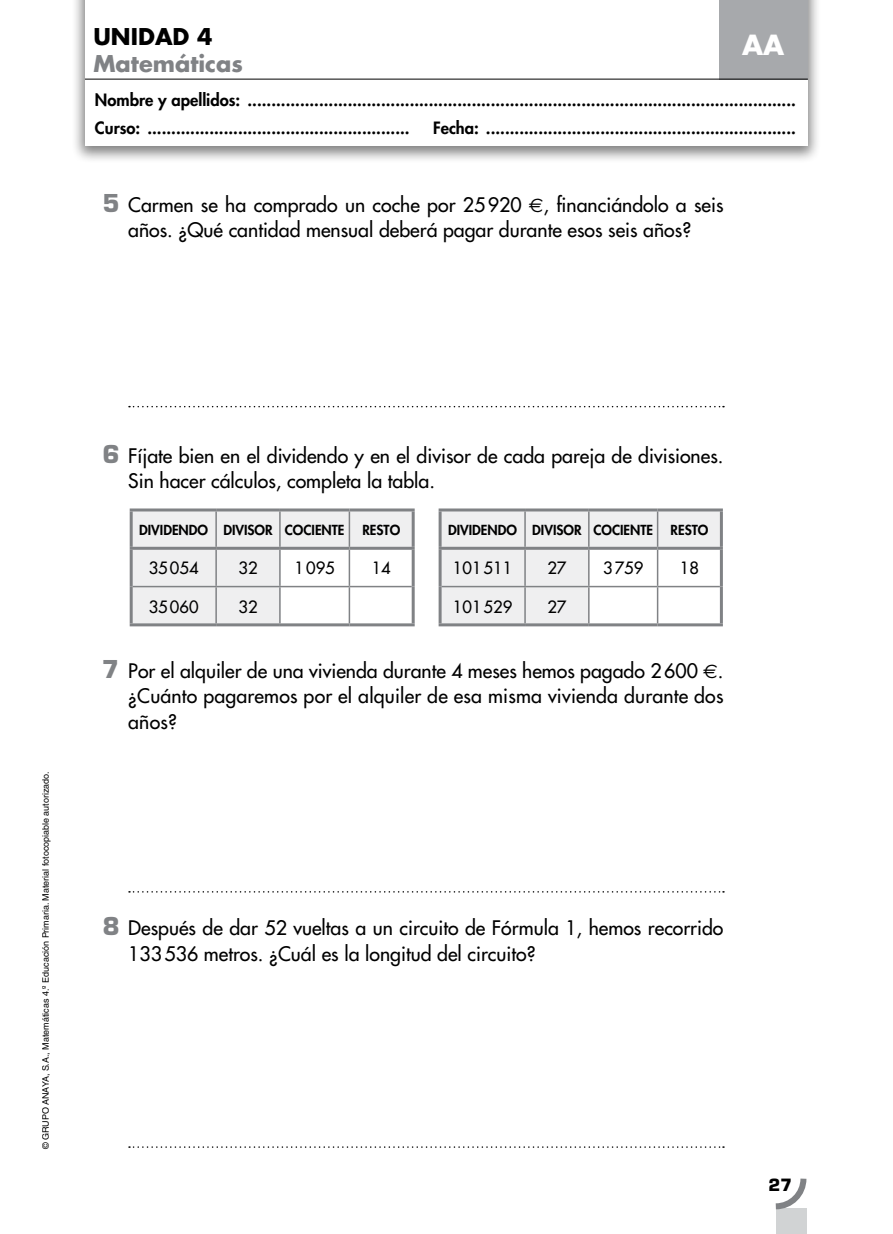
<style>
.page{position:relative;width:893px;height:1234px;background:#fff}
.page>*{position:absolute;margin:0;border:0;box-sizing:border-box;transform-origin:0 0}
.t1{font:700 27px "Futura Std";color:#fff}
.t2{font:700 22.5px "Futura Std";color:#808285}
.t3{font:700 22.5px "Futura Std";color:#000}
.t4{font:500 19.5px/25.5px "Futura Std";color:#000}
.t5{font:800 16.5px/28.5px "Futura Std";color:#000}
.t6{font:500 16.5px "Futura Std";color:#000}
.t7{font:700 16.5px "Eurostile LT Std";color:#000}
.t8{font:800 13.5px "Futura Std";color:#000}
.t9{font:9px "Helvetica LT Std";color:#000}
.s1{font-family:"Eurostile LT Std";font-weight:700;font-size:24px;color:#808285}
.s2{font-family:"Euro Sans Std";font-weight:400}
</style>
<div class="page">
<div style="left:776px;top:1208px;width:30px;height:25px;background:#d1d3d4"></div>
<svg style="left:775px;top:1178px;width:32px;height:33px"></svg>
<div style="left:71px;top:0;width:751px;height:164px;background:#000;opacity:.5"></div>
<div style="left:85px;top:0;width:723px;height:145px;background:#fff"></div>
<div style="left:720px;top:0;width:88px;height:79px;background:#a7a9ac"></div>
<hr style="left:85px;top:79px;width:723px;height:1px;background:#000">
<svg style="left:129px;top:406px;width:595px;height:1px"></svg>
<svg style="left:129px;top:891px;width:595px;height:1px"></svg>
<svg style="left:129px;top:1146px;width:595px;height:1px"></svg>
<svg style="left:133px;top:511px;width:279px;height:112px"></svg>
<hr style="left:130px;top:508px;width:86px;height:3px;background:#808285">
<hr style="left:130px;top:511px;width:3px;height:35px;background:#808285">
<hr style="left:216px;top:508px;width:64px;height:3px;background:#808285">
<hr style="left:280px;top:508px;width:69px;height:3px;background:#808285">
<hr style="left:349px;top:508px;width:66px;height:3px;background:#808285">
<hr style="left:412px;top:511px;width:3px;height:35px;background:#808285">
<hr style="left:130px;top:546px;width:86px;height:3px;background:#808285">
<hr style="left:130px;top:549px;width:3px;height:37px;background:#808285">
<hr style="left:216px;top:546px;width:64px;height:3px;background:#808285">
<hr style="left:280px;top:546px;width:69px;height:3px;background:#808285">
<hr style="left:349px;top:546px;width:66px;height:3px;background:#808285">
<hr style="left:412px;top:549px;width:3px;height:37px;background:#808285">
<hr style="left:130px;top:586px;width:3px;height:37px;background:#808285">
<hr style="left:412px;top:586px;width:3px;height:37px;background:#808285">
<hr style="left:130px;top:623px;width:86px;height:3px;background:#808285">
<hr style="left:216px;top:623px;width:64px;height:3px;background:#808285">
<hr style="left:280px;top:623px;width:69px;height:3px;background:#808285">
<hr style="left:349px;top:623px;width:66px;height:3px;background:#808285">
<hr style="left:215px;top:511px;width:2px;height:35px;background:#808285">
<hr style="left:279px;top:511px;width:2px;height:35px;background:#808285">
<hr style="left:349px;top:511px;width:1px;height:35px;background:#808285">
<hr style="left:215px;top:549px;width:2px;height:36px;background:#808285">
<hr style="left:279px;top:549px;width:2px;height:36px;background:#808285">
<hr style="left:349px;top:549px;width:1px;height:36px;background:#808285">
<hr style="left:133px;top:585px;width:83px;height:2px;background:#808285">
<hr style="left:216px;top:585px;width:64px;height:2px;background:#808285">
<hr style="left:215px;top:587px;width:2px;height:36px;background:#808285">
<hr style="left:280px;top:585px;width:69px;height:2px;background:#808285">
<hr style="left:279px;top:587px;width:2px;height:36px;background:#808285">
<hr style="left:349px;top:585px;width:63px;height:2px;background:#808285">
<hr style="left:349px;top:587px;width:1px;height:36px;background:#808285">
<svg style="left:442px;top:511px;width:278px;height:112px"></svg>
<hr style="left:439px;top:508px;width:86px;height:3px;background:#808285">
<hr style="left:439px;top:511px;width:3px;height:35px;background:#808285">
<hr style="left:525px;top:508px;width:64px;height:3px;background:#808285">
<hr style="left:589px;top:508px;width:69px;height:3px;background:#808285">
<hr style="left:658px;top:508px;width:65px;height:3px;background:#808285">
<hr style="left:720px;top:511px;width:3px;height:35px;background:#808285">
<hr style="left:439px;top:546px;width:86px;height:3px;background:#808285">
<hr style="left:439px;top:549px;width:3px;height:37px;background:#808285">
<hr style="left:525px;top:546px;width:64px;height:3px;background:#808285">
<hr style="left:589px;top:546px;width:69px;height:3px;background:#808285">
<hr style="left:658px;top:546px;width:65px;height:3px;background:#808285">
<hr style="left:720px;top:549px;width:3px;height:37px;background:#808285">
<hr style="left:439px;top:586px;width:3px;height:37px;background:#808285">
<hr style="left:720px;top:586px;width:3px;height:37px;background:#808285">
<hr style="left:439px;top:623px;width:86px;height:3px;background:#808285">
<hr style="left:525px;top:623px;width:64px;height:3px;background:#808285">
<hr style="left:589px;top:623px;width:69px;height:3px;background:#808285">
<hr style="left:658px;top:623px;width:65px;height:3px;background:#808285">
<hr style="left:524px;top:511px;width:2px;height:35px;background:#808285">
<hr style="left:588px;top:511px;width:2px;height:35px;background:#808285">
<hr style="left:657px;top:511px;width:1px;height:35px;background:#808285">
<hr style="left:524px;top:549px;width:2px;height:36px;background:#808285">
<hr style="left:588px;top:549px;width:2px;height:36px;background:#808285">
<hr style="left:657px;top:549px;width:1px;height:36px;background:#808285">
<hr style="left:442px;top:585px;width:83px;height:2px;background:#808285">
<hr style="left:525px;top:585px;width:64px;height:2px;background:#808285">
<hr style="left:524px;top:587px;width:2px;height:36px;background:#808285">
<hr style="left:589px;top:585px;width:69px;height:2px;background:#808285">
<hr style="left:588px;top:587px;width:2px;height:36px;background:#808285">
<hr style="left:658px;top:585px;width:62px;height:2px;background:#808285">
<hr style="left:657px;top:587px;width:1px;height:36px;background:#808285">
<p class="t3" style="left:93px;top:21px;width:121px">UNIDAD 4</p>
<p class="t2" style="left:93px;top:48px;width:151px">Matemáticas</p>
<p class="t5" style="left:95px;top:85px;width:702px">Nombre y apellidos: ...................................................................................................................<br>Curso: .......................................................</p>
<h1 class="t1" style="left:742px;top:26px;width:44px">AA</h1>
<p class="t5" style="left:433px;top:114px;width:364px">Fecha: .................................................................</p>
<p class="t4" style="left:102px;top:192px;width:623px;text-align:center"><span class="s1">5</span> Carmen se ha comprado un coche por 25920 <span class="s2">€</span>, financiándolo a seis años. ¿Qué cantidad mensual deberá pagar durante esos seis años?</p>
<p class="t9" style="left:41px;top:1148px;width:379px;rotate:-90deg">© GRUPO ANAYA, S.A., Matemáticas 4.º Educación Primaria. Material fotocopiable autorizado.</p>
<p class="t4" style="left:128px;top:443px;width:597px;text-indent:-26px"><span class="s1">6</span> Fíjate bien en el dividendo y en el divisor de cada pareja de divisiones.<br>Sin hacer cálculos, completa la tabla.</p>
<p class="t8" style="left:139px;top:521px;width:207px">DIVIDENDO DIVISOR COCIENTE</p>
<p class="t8" style="left:362px;top:521px;width:39px">RESTO</p>
<p class="t6" style="left:149px;top:557px;width:51px">35054</p>
<p class="t6" style="left:238px;top:557px;width:21px">32</p>
<p class="t6" style="left:295px;top:557px;width:42px">1095</p>
<p class="t6" style="left:372px;top:557px;width:21px">14</p>
<p class="t6" style="left:149px;top:596px;width:51px">35060</p>
<p class="t6" style="left:238px;top:596px;width:21px">32</p>
<p class="t8" style="left:448px;top:521px;width:207px">DIVIDENDO DIVISOR COCIENTE</p>
<p class="t8" style="left:671px;top:521px;width:39px">RESTO</p>
<p class="t6" style="left:453px;top:557px;width:61px">101511</p>
<p class="t6" style="left:547px;top:557px;width:21px">27</p>
<p class="t6" style="left:603px;top:557px;width:42px">3759</p>
<p class="t6" style="left:680px;top:557px;width:21px">18</p>
<p class="t6" style="left:453px;top:596px;width:61px">101529</p>
<p class="t6" style="left:547px;top:596px;width:21px">27</p>
<p class="t4" style="left:128px;top:657px;width:597px;text-align:justify;text-indent:-26px"><span class="s1">7</span> Por el alquiler de una vivienda durante 4 meses hemos pagado 2600 <span class="s2">€</span>. ¿Cuánto pagaremos por el alquiler de esa misma vivienda durante dos años?</p>
<p class="t4" style="left:128px;top:915px;width:597px;text-indent:-26px"><span class="s1">8</span> Después de dar 52 vueltas a un circuito de Fórmula 1, hemos recorrido<br>133536 metros. ¿Cuál es la longitud del circuito?</p>
<p class="t7" style="left:768px;top:1174px;width:25px">27</p>
</div>
